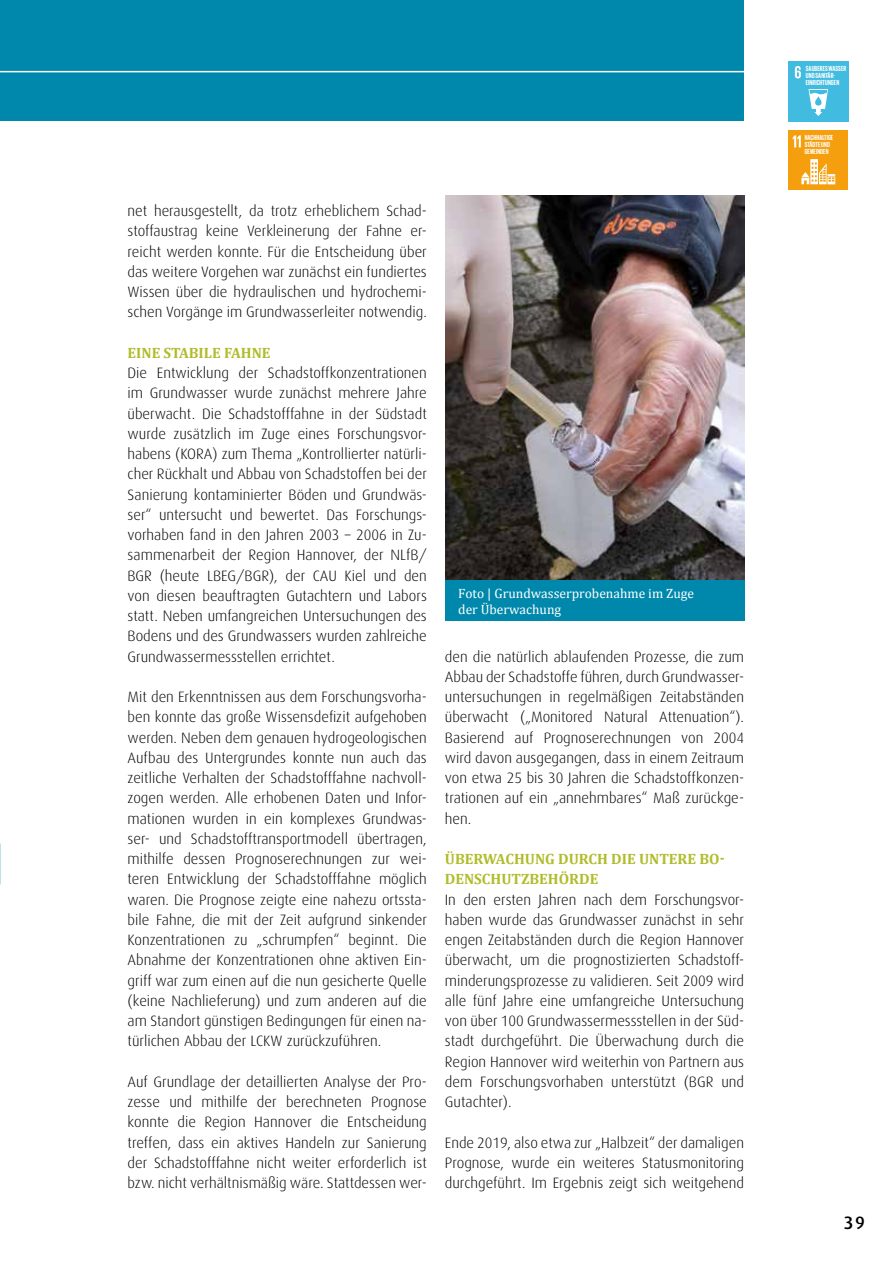
<style>
.page{position:relative;width:893px;height:1263px;background:#fff}
.page>*{position:absolute;margin:0;border:0;box-sizing:border-box;transform-origin:0 0}
.t1{font:500 18px "Dax";color:#000}
.t2{font:300 15px/20.2px "Dax";color:#000;text-align:justify}
.t3{font:700 15px/20.2px "Cambria";color:#b1bc2b}
.t4{font:13.5px/16.2px "Cambria";color:#fff}
.t5{font:700 7.5px/7.1px "Giorgio Sans";letter-spacing:.01em;color:#fff}
</style>
<div class="page">
<div style="left:0;top:0;width:744px;height:121px;background:#0088ac"></div>
<div style="left:788px;top:130px;width:60px;height:60px;background:#f59f0e"></div>
<svg style="left:793px;top:135px;width:8px;height:12px"></svg>
<svg style="left:801px;top:159px;width:34px;height:25px"></svg>
<div style="left:789px;top:61px;width:60px;height:60px;background:#41bbdf"></div>
<svg style="left:795px;top:66px;width:6px;height:12px"></svg>
<svg style="left:808px;top:89px;width:20px;height:27px"></svg>
<img style="left:446px;top:196px;width:299px;height:385px">
<div style="left:446px;top:581px;width:299px;height:40px;background:#0088ac"></div>
<hr style="left:0;top:71px;width:744px;height:1px;background:#fff">
<p class="t2" style="left:128px;top:201px;width:301px">net herausgestellt, da trotz erheblichem Schad&shy;stoffaustrag keine Verkleinerung der Fahne er&shy;reicht werden konnte. Für die Entscheidung über das weitere Vorgehen war zunächst ein fundiertes Wissen über die hydraulischen und hydrochemi&shy;schen Vorgänge im Grundwasserleiter notwendig.</p>
<p class="t3" style="left:128px;top:342px;width:144px">EINE STABILE FAHNE</p>
<p class="t2" style="left:128px;top:363px;width:301px">Die Entwicklung der Schadstoffkonzentrationen im Grundwasser wurde zunächst mehrere Jahre überwacht. Die Schadstofffahne in der Südstadt wurde zusätzlich im Zuge eines Forschungsvor&shy;habens (KORA) zum Thema „Kontrollierter natürli&shy;cher Rückhalt und Abbau von Schadstoffen bei der Sanierung kontaminierter Böden und Grundwäs&shy;ser“ untersucht und bewertet. Das Forschungs&shy;vorhaben fand in den Jahren 2003 – 2006 in Zu&shy;sammenarbeit der Region Hannover, der NLfB/ BGR (heute LBEG/BGR), der CAU Kiel und den von diesen beauftragten Gutachtern und Labors statt. Neben umfangreichen Untersuchungen des Bodens und des Grundwassers wurden zahlreiche Grundwassermessstellen errichtet.</p>
<p class="t2" style="left:128px;top:687px;width:301px">Mit den Erkenntnissen aus dem Forschungsvorha&shy;ben konnte das große Wissensdefizit aufgehoben werden. Neben dem genauen hydrogeologischen Aufbau des Untergrundes konnte nun auch das zeitliche Verhalten der Schadstofffahne nachvoll&shy;zogen werden. Alle erhobenen Daten und Infor&shy;mationen wurden in ein komplexes Grundwas&shy;ser- und Schadstofftransportmodell übertragen, mithilfe dessen Prognoserechnungen zur wei&shy;teren Entwicklung der Schadstofffahne möglich waren. Die Prognose zeigte eine nahezu ortssta&shy;bile Fahne, die mit der Zeit aufgrund sinkender Konzentrationen zu „schrumpfen“ beginnt. Die Abnahme der Konzentrationen ohne aktiven Ein&shy;griff war zum einen auf die nun gesicherte Quelle (keine Nachlieferung) und zum anderen auf die am Standort günstigen Bedingungen für einen na&shy;türlichen Abbau der LCKW zurückzuführen.</p>
<p class="t2" style="left:128px;top:1072px;width:301px">Auf Grundlage der detaillierten Analyse der Pro&shy;zesse und mithilfe der berechneten Prognose konnte die Region Hannover die Entscheidung treffen, dass ein aktives Handeln zur Sanierung der Schadstofffahne nicht weiter erforderlich ist bzw. nicht verhältnismäßig wäre. Stattdessen wer-</p>
<p class="t4" style="left:458px;top:585px;width:238px">Foto | Grundwasserprobenahme im Zuge der Überwachung</p>
<p class="t2" style="left:445px;top:646px;width:301px">den die natürlich ablaufenden Prozesse, die zum Abbau der Schadstoffe führen, durch Grundwasser&shy;untersuchungen in regelmäßigen Zeitabständen überwacht („Monitored Natural Attenuation“).<br>Basierend auf Prognoserechnungen von 2004 wird davon ausgegangen, dass in einem Zeitraum von etwa 25 bis 30 Jahren die Schadstoffkonzen&shy;trationen auf ein „annehmbares“ Maß zurückge&shy;hen.</p>
<p class="t3" style="left:445px;top:848px;width:281px">ÜBERWACHUNG DURCH DIE UNTERE BO-<br>DENSCHUTZBEHÖRDE</p>
<p class="t2" style="left:445px;top:889px;width:301px">In den ersten Jahren nach dem Forschungsvor&shy;haben wurde das Grundwasser zunächst in sehr engen Zeitabständen durch die Region Hannover überwacht, um die prognostizierten Schadstoff&shy;minderungsprozesse zu validieren. Seit 2009 wird alle fünf Jahre eine umfangreiche Untersuchung von über 100 Grundwassermessstellen in der Süd&shy;stadt durchgeführt. Die Überwachung durch die Region Hannover wird weiterhin von Partnern aus dem Forschungsvorhaben unterstützt (BGR und Gutachter).</p>
<p class="t2" style="left:445px;top:1132px;width:301px">Ende 2019, also etwa zur „Halbzeit“ der damaligen Prognose, wurde ein weiteres Statusmonitoring durchgeführt. Im Ergebnis zeigt sich weitgehend</p>
<p class="t5" style="left:806px;top:65px;width:42px">SAUBERES WASSER<br>UND SANITÄR-<br>EINRICHTUNGEN</p>
<p class="t5" style="left:805px;top:134px;width:30px">NACHHALTIGE<br>STÄDTE UND<br>GEMEINDEN</p>
<p class="t1" style="left:844px;top:1212px;width:23px">39</p>
</div>
